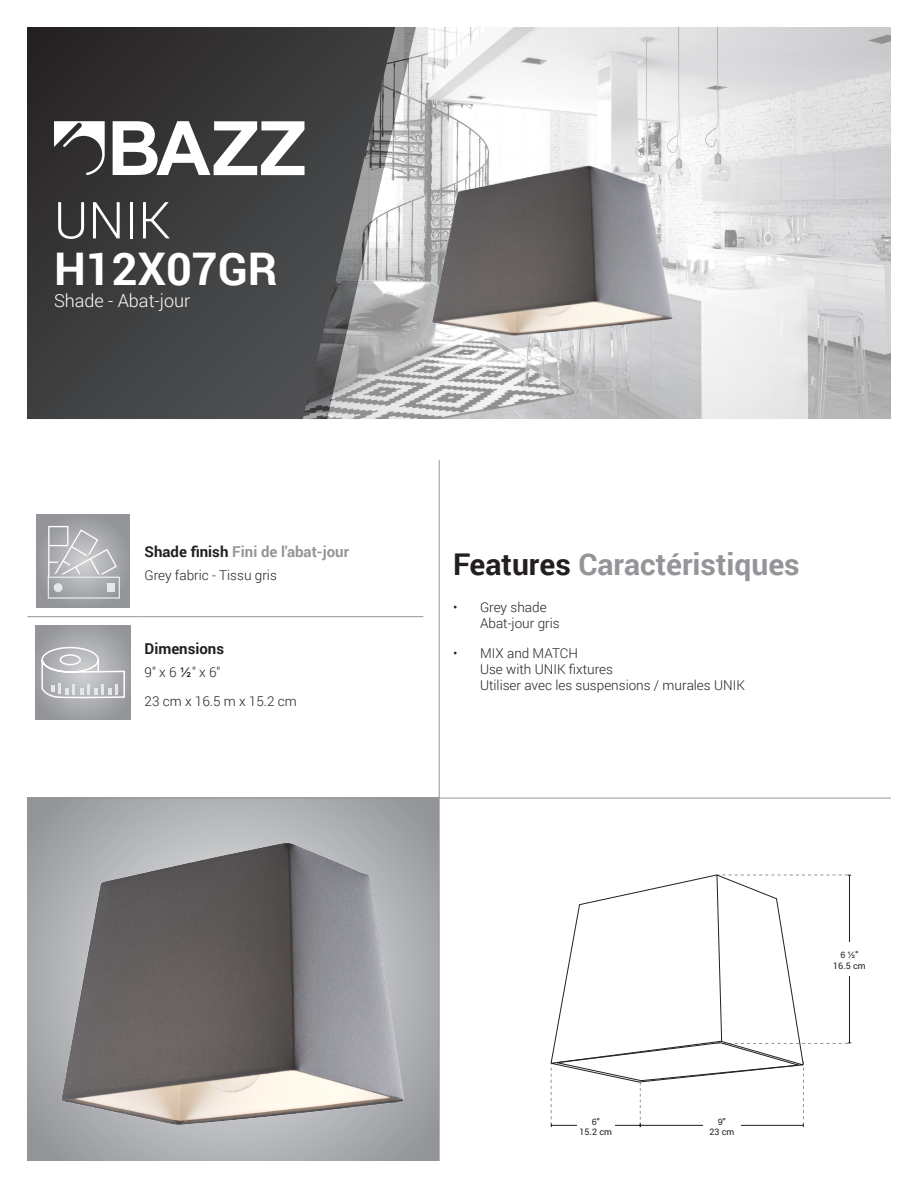
<style>
.page{position:relative;width:918px;height:1188px;background:#fff}
.page>*{position:absolute;margin:0;border:0;box-sizing:border-box;transform-origin:0 0}
.serie{font:300 51px "Roboto";color:#fff}
.code_produit{font:700 45px "Roboto";color:#fff}
.moyen_titre{font:700 30px "Roboto";color:#939598}
.catégorie{font:300 18px "Roboto";color:#fff}
.mini_titre{font:700 15px "Roboto";color:#939598}
.mini_titre-2{font:700 15px "Roboto";color:#231f20}
.texte{font:300 13.5px/16.2px "Roboto";color:#231f20}
.mesure{font:9px/10.8px "Roboto";color:#231f20;text-align:center}
.s1{color:#231f20}
.s2{font-family:"Akkurat";font-weight:400}
.s3{font-family:"Akkurat"}
</style>
<div class="page">
<svg style="left:27px;top:27px;width:276px;height:392px;background:#3b3b3c"></svg>
<svg style="left:54px;top:121px;width:51px;height:54px"></svg>
<svg style="left:113px;top:121px;width:190px;height:54px"></svg>
<img style="left:303px;top:27px;width:588px;height:392px">
<img style="left:412px;top:119px;width:279px;height:259px">
<div style="left:27px;top:798px;width:412px;height:363px;background:linear-gradient(to bottom,#9fa1a4,#9fa1a4)"></div>
<img style="left:38px;top:799px;width:389px;height:362px">
<hr style="left:439px;top:460px;width:1px;height:701px;background:#939598">
<hr style="left:27px;top:798px;width:864px;height:1px;background:#939598">
<hr style="left:27px;top:616px;width:112px;height:1px;background:#939598">
<hr style="left:139px;top:616px;width:284px;height:1px;background:#939598">
<div style="left:36px;top:514px;width:94px;height:94px;background:#949699"></div>
<svg style="left:48px;top:526px;width:72px;height:73px"></svg>
<svg style="left:36px;top:625px;width:94px;height:95px;background:#9d9fa2"></svg>
<svg style="left:41px;top:646px;width:85px;height:54px;background:#bfc0c3"></svg>
<svg style="left:551px;top:875px;width:300px;height:252px"></svg>
<p class="serie" style="left:54px;top:185px;width:118px">UNIK</p>
<p class="code_produit" style="left:54px;top:237px;width:225px">H12X07GR</p>
<p class="catégorie" style="left:54px;top:288px;width:138px">Shade - Abat-jour</p>
<p class="mini_titre" style="left:145px;top:542px;width:206px"><span class="s1">Shade finish</span> Fini de l'abat-jour</p>
<p class="texte" style="left:145px;top:567px;width:134px">Grey fabric - Tissu gris</p>
<p class="mini_titre-2" style="left:145px;top:638px;width:81px">Dimensions</p>
<p class="texte" style="left:145px;top:663px;width:77px">9"x6<span class="s2">½</span>"x6"</p>
<p class="texte" style="left:145px;top:693px;width:154px">23 cm x 16.5 m x 15.2 cm</p>
<p class="moyen_titre" style="left:453px;top:543px;width:348px"><span class="s1">Features</span> Caractéristiques</p>
<p class="texte" style="left:480px;top:598px;width:81px;text-indent:-27px">• Grey shade<br>Abat-jour gris</p>
<p class="texte" style="left:480px;top:644px;width:266px;text-indent:-27px">• MIX and MATCH<br>Use with UNIK fixtures<br>Utiliser avec les suspensions / murales UNIK</p>
<p class="mesure" style="left:579px;top:1116px;width:34px"><span class="s3">6</span>"<br>15.2 cm</p>
<p class="mesure" style="left:709px;top:1116px;width:27px"><span class="s3">9</span>"<br>23 cm</p>
<p class="mesure" style="left:833px;top:949px;width:34px"><span class="s3">6 ½</span>"<br>16.5 cm</p>
</div>
